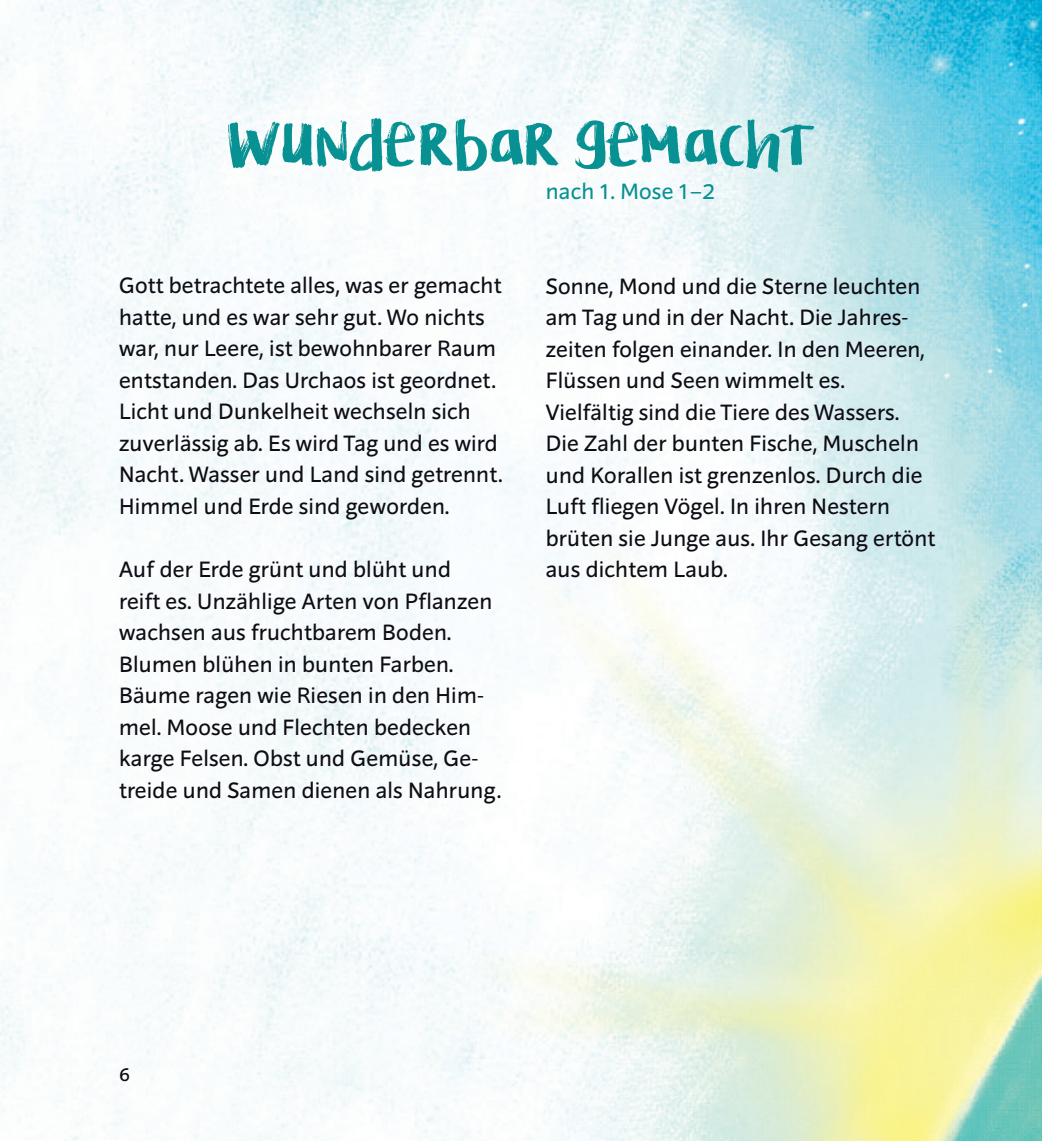
<style>
.page{position:relative;width:1042px;height:1141px;background:#fff}
.page>*{position:absolute;margin:0;border:0;box-sizing:border-box;transform-origin:0 0}
.t1{font:52.5px "KG Lifeis Messy";letter-spacing:.01em;color:#079192}
.t2{font:22.75px/31.5px "Sonus";letter-spacing:.01em;color:#0e0c14}
.t3{font:22.75px "Sonus";letter-spacing:.01em;color:#079192}
.t4{font:19.25px "Sonus";color:#0e0c14}
</style>
<div class="page">
<img style="left:0;top:0;width:1042px;height:1141px">
<h1 class="t1" style="left:227px;top:104px;width:590px">Wunderbar gemacht</h1>
<p class="t3" style="left:546px;top:177px;width:171px">nach 1. Mose 1–2</p>
<p class="t2" style="left:119px;top:269px;width:385px">Gott betrachtete alles, was er gemacht hatte, und es war sehr gut. Wo nichts war, nur Leere, ist bewohnbarer Raum entstanden. Das Urchaos ist geordnet.<br>Licht und Dunkelheit wechseln sich zuverlässig ab. Es wird Tag und es wird Nacht. Wasser und Land sind getrennt.<br>Himmel und Erde sind geworden.</p>
<p class="t2" style="left:119px;top:553px;width:384px">Auf der Erde grünt und blüht und<br>reift es. Unzählige Arten von Pflanzen wachsen aus fruchtbarem Boden.<br>Blumen blühen in bunten Farben.<br>Bäume ragen wie Riesen in den Him&shy;mel. Moose und Flechten bedecken karge Felsen. Obst und Gemüse, Ge&shy;treide und Samen dienen als Nahrung.</p>
<p class="t2" style="left:546px;top:270px;width:391px">Sonne, Mond und die Sterne leuchten am Tag und in der Nacht. Die Jahres&shy;zeiten folgen einander. In den Meeren, Flüssen und Seen wimmelt es.<br>Vielfältig sind die Tiere des Wassers.<br>Die Zahl der bunten Fische, Muscheln und Korallen ist grenzenlos. Durch die Luft fliegen Vögel. In ihren Nestern brüten sie Junge aus. Ihr Gesang ertönt aus dichtem Laub.</p>
<p class="t4" style="left:119px;top:1062px;width:12px">6</p>
</div>
